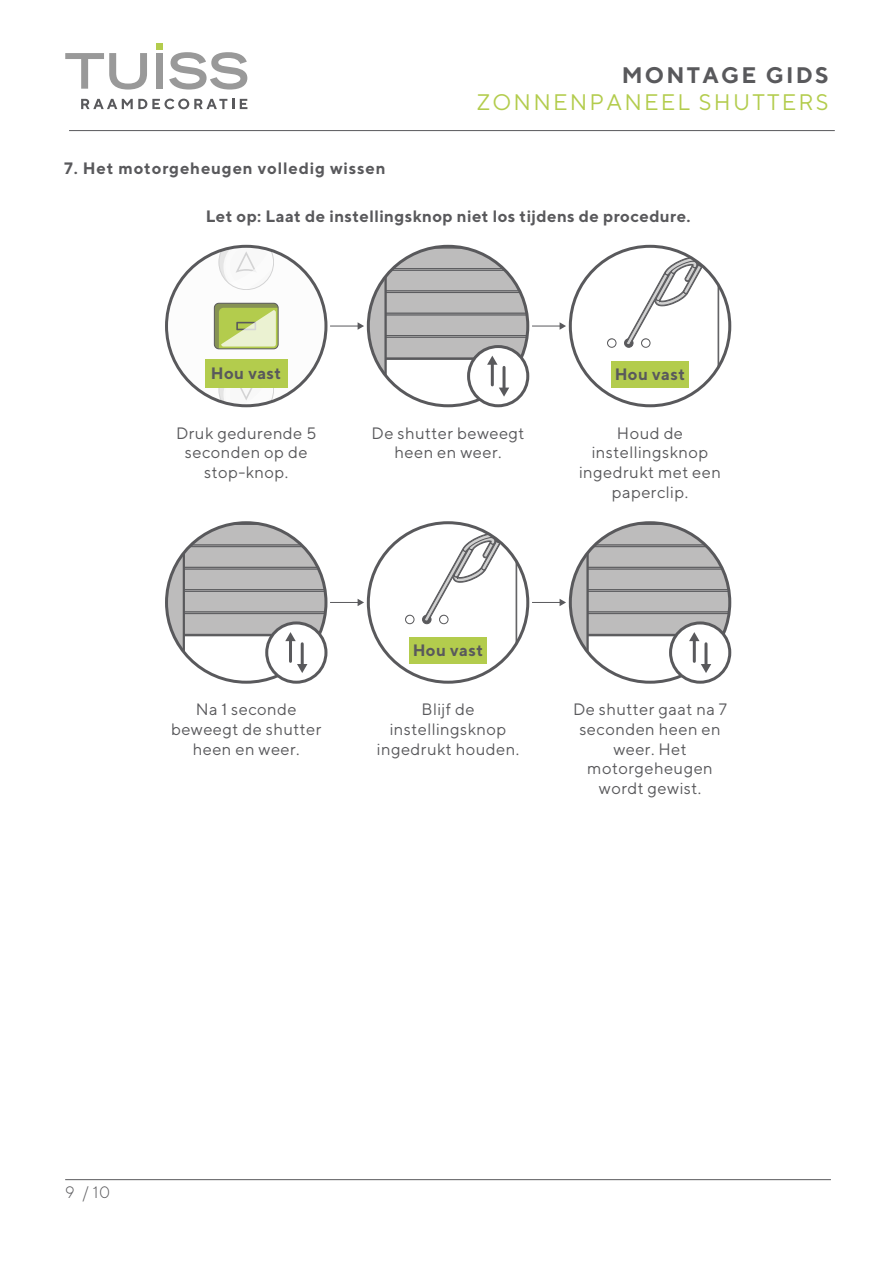
<style>
.page{position:relative;width:893px;height:1263px;background:#fff}
.page>*{position:absolute;margin:0;border:0;box-sizing:border-box;transform-origin:0 0}
.t1{font:22.5px "TT Norms";letter-spacing:.1em;color:#b3cc4d}
.t2{font:700 22.5px "TT Norms";letter-spacing:.1em;color:#59595c}
.t3{font:16.5px/19.8px "TT Norms";letter-spacing:.025em;color:#59595c;text-align:center}
.t4{font:700 16.5px "TT Norms";letter-spacing:.025em;color:#59595c}
.t5{font:700 16.5px "TT Norms";letter-spacing:.05em;color:#59595c}
.t6{font:300 16.5px "TT Norms";color:#59595c}
</style>
<div class="page">
<div style="left:156px;top:43px;width:7px;height:7px;background:#b3cc4d"></div>
<svg style="left:65px;top:53px;width:82px;height:37px"></svg>
<div style="left:156px;top:53px;width:7px;height:36px;background:#999"></div>
<svg style="left:169px;top:52px;width:78px;height:38px"></svg>
<svg style="left:81px;top:99px;width:153px;height:10px"></svg>
<svg style="left:240px;top:99px;width:7px;height:10px"></svg>
<hr style="left:69px;top:130px;width:766px;height:1px;background:#59595c">
<hr style="left:65px;top:1179px;width:766px;height:1px;background:#59595c">
<svg style="left:167px;top:246px;width:552px;height:160px"></svg>
<hr style="left:693px;top:640px;width:3px;height:21px;background:#59595c">
<hr style="left:704px;top:644px;width:3px;height:21px;background:#59595c">
<svg style="left:701px;top:664px;width:10px;height:9px"></svg>
<div style="left:669px;top:621px;width:62px;height:63px;border:3px solid #59595c;border-radius:50%"></div>
<svg style="left:167px;top:523px;width:350px;height:159px"></svg>
<svg style="left:532px;top:523px;width:198px;height:132px"></svg>
<h1 class="t2" style="left:622px;top:61px;width:208px">MONTAGE GIDS</h1>
<h1 class="t1" style="left:477px;top:89px;width:354px">ZONNENPANEEL SHUTTERS</h1>
<p class="t5" style="left:64px;top:158px;width:323px">7. Het motorgeheugen volledig wissen</p>
<p class="t4" style="left:206px;top:205px;width:486px">Let op: Laat de instellingsknop niet los tijdens de procedure.</p>
<p class="t4" style="left:211px;top:363px;width:72px">Hou vast</p>
<p class="t3" style="left:176px;top:422px;width:142px">Druk gedurende 5 seconden op de stop-knop.</p>
<p class="t3" style="left:372px;top:422px;width:154px">De shutter beweegt heen en weer.</p>
<p class="t4" style="left:615px;top:363px;width:72px">Hou vast</p>
<p class="t3" style="left:579px;top:422px;width:143px">Houd de instellingsknop ingedrukt met een paperclip.</p>
<p class="t4" style="left:413px;top:640px;width:72px">Hou vast</p>
<p class="t3" style="left:171px;top:699px;width:152px">Na 1 seconde beweegt de shutter heen en weer.</p>
<p class="t3" style="left:377px;top:699px;width:144px">Blijf de instellingsknop ingedrukt houden.</p>
<p class="t3" style="left:573px;top:699px;width:156px">De shutter gaat na 7 seconden heen en weer. Het motorgeheugen wordt gewist.</p>
<p class="t6" style="left:65px;top:1182px;width:46px">9 / 10</p>
</div>
